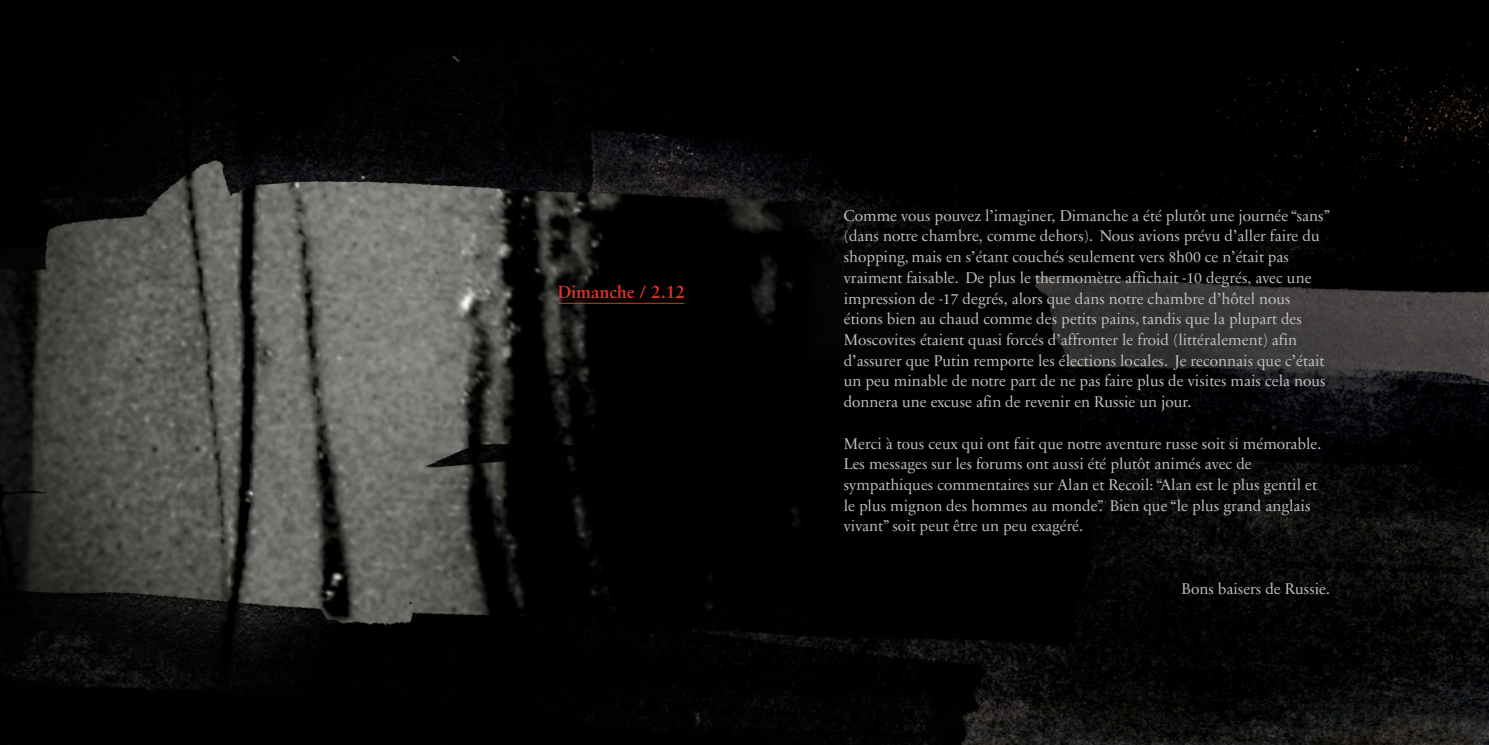
<style>
.page{position:relative;width:1489px;height:745px;background:#fff}
.page>*{position:absolute;margin:0;border:0;box-sizing:border-box;transform-origin:0 0}
.t1{font:700 17.5px "Sabon Cyr";letter-spacing:-2.78em;color:#e33029}
.t2{font:15.75px/20.7px "Sabon Next LT Display";color:#c2c2c2}
.t3{font:15.75px "Sabon Cyr";color:#c2c2c2}
.s1{font-family:"Sabon Cyr"}
</style>
<div class="page">
<img style="left:0;top:0;width:1488px;height:744px">
<hr style="left:558px;top:302px;width:126px;height:1px;background:#e33029">
<p class="t1" style="left:558px;top:284px;width:178px">Dimanche / 2. 12</p>
<p class="t2" style="left:843px;top:207px;width:488px">Comme vous pouvez l imaginer, Dimanche a été plutôt une journée sans” (dans notre chambre, comme dehors). Nous avions prévu d<span class="s1">’</span>aller faire du shopping, mais en s<span class="s1">’</span>étant couchés seulement vers 8h00 ce n<span class="s1">’</span>était pas vraiment faisable. De plus le thermomètre affichait -10 degrés, avec une impression de -17 degrés, alors que dans notre chambre d<span class="s1">’</span>hôtel nous étions bien au chaud comme des petits pains, tandis que la plupart des Moscovites étaient quasi forcés d<span class="s1">’</span>affronter le froid (littéralement) afin d<span class="s1">’</span>assurer que Putin remporte les élections locales. Je reconnais que c<span class="s1">’</span>était un peu minable de notre part de ne pas faire plus de visites mais cela nous donnera une excuse afin de revenir en Russie un jour.</p>
<p class="t2" style="left:843px;top:434px;width:479px">Merci à tous ceux qui ont fait que notre aventure russe soit si mémorable.<br>Les messages sur les forums ont aussi été plutôt animés avec de sympathiques commentaires sur Alan et Recoil: “Alan est le plus gentil et le plus mignon des hommes au monde”. Bien que “le plus grand anglais vivant” soit peut être un peu exagéré.</p>
<p class="t3" style="left:989px;top:209px;width:10px">’</p>
<p class="t2" style="left:1290px;top:207px;width:8px">“</p>
<p class="t2" style="left:1181px;top:579px;width:150px">Bons baisers de Russie.</p>
</div>
